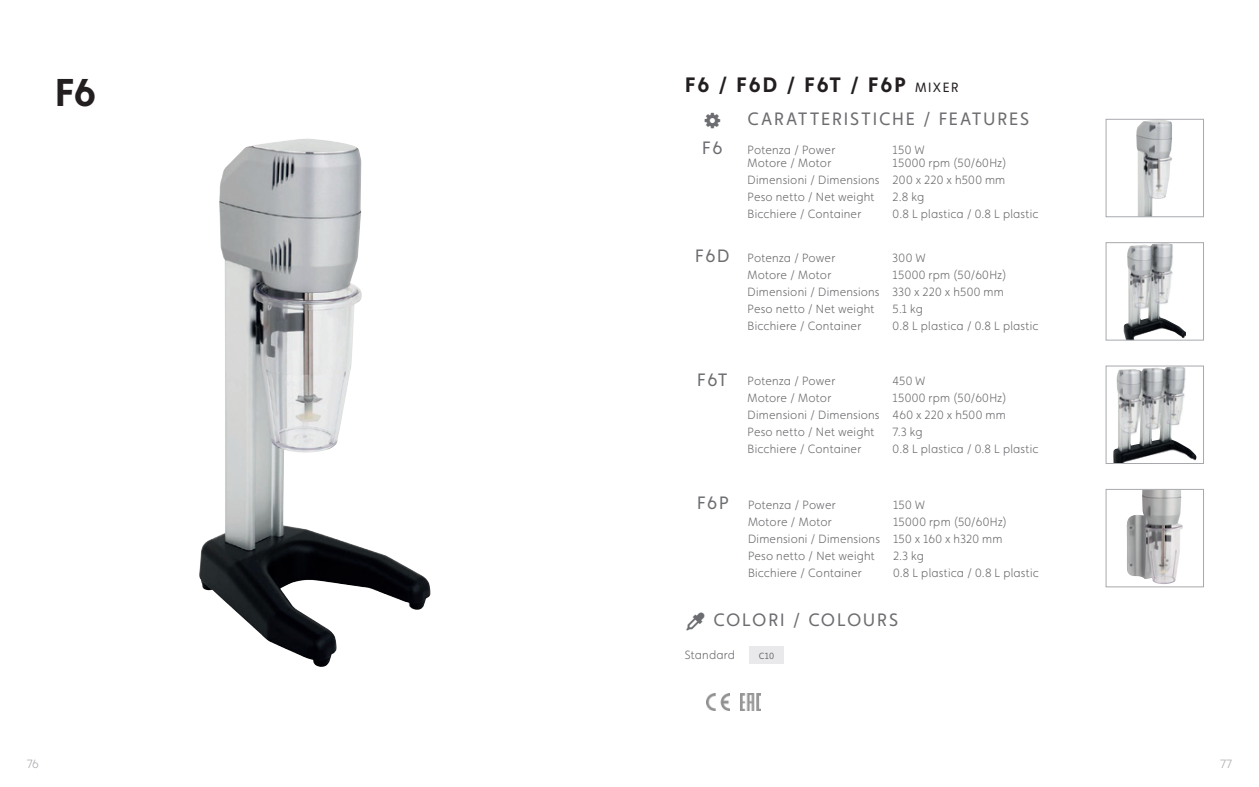
<style>
.page{position:relative;width:1259px;height:787px;background:#fff}
.page>*{position:absolute;margin:0;border:0;box-sizing:border-box;transform-origin:0 0}
.t1{font:700 39px "Faricy New";color:#231f20}
.t2{font:700 21px "Faricy New";letter-spacing:.085em;color:#231f20}
.t3{font:18px "Faricy New";letter-spacing:.105em;color:#6c6d70}
.t4{font:300 12px/17px "Faricy New";letter-spacing:.015em;color:#6c6d70;text-align:justify}
.t5{font:300 12px "Faricy New";color:#a8a9ad}
.t6{font:9px "Faricy New";color:#6c6d70}
.s1{font-weight:400;font-size:13.5px}
.s2{font-weight:400;font-size:18px}
</style>
<div class="page">
<img style="left:1113px;top:368px;width:83px;height:93px">
<div style="left:1106px;top:366px;width:97px;height:97px;border:1px solid #a8a9ad"></div>
<img style="left:1136px;top:121px;width:36px;height:94px">
<div style="left:1106px;top:119px;width:97px;height:98px;border:1px solid #a8a9ad"></div>
<img style="left:1123px;top:244px;width:63px;height:94px">
<div style="left:1106px;top:242px;width:97px;height:98px;border:1px solid #a8a9ad"></div>
<img style="left:1126px;top:491px;width:56px;height:93px">
<div style="left:1106px;top:489px;width:97px;height:98px;border:1px solid #a8a9ad"></div>
<div style="left:749px;top:647px;width:34px;height:17px;background:#e9e9eb"></div>
<img style="left:706px;top:693px;width:24px;height:17px">
<img style="left:740px;top:693px;width:20px;height:17px">
<img style="left:199px;top:139px;width:231px;height:528px">
<h1 class="t1" style="left:55px;top:69px;width:42px">F6</h1>
<h2 class="t2" style="left:685px;top:72px;width:275px">F6 / F6D / F6T / F6P <span class="s1">MIXER</span></h2>
<h3 class="t3" style="left:747px;top:108px;width:283px">CARATTERISTICHE / FEATURES</h3>
<h3 class="t3" style="left:702px;top:137px;width:22px">F6</h3>
<p class="t4" style="left:747px;top:142px;width:89px">Potenza / Power</p>
<p class="t4" style="left:892px;top:142px;width:34px">150 W</p>
<p class="t4" style="left:747px;top:155px;width:85px">Motore / Motor</p>
<p class="t4" style="left:747px;top:155px;width:261px;text-indent:145px">15000 rpm (50/60Hz)<br>Dimensioni / Dimensions 200 x 220 x h500 mm Peso netto / Net weight</p>
<p class="t4" style="left:892px;top:189px;width:33px">2.8 kg</p>
<p class="t4" style="left:747px;top:206px;width:115px">Bicchiere / Container</p>
<p class="t4" style="left:892px;top:206px;width:148px">0.8 L plastica / 0.8 L plastic</p>
<p class="t4" style="left:695px;top:249px;width:142px"><span class="s2">F6D</span> Potenza / Power</p>
<p class="t4" style="left:892px;top:249px;width:35px">300 W</p>
<p class="t4" style="left:747px;top:266px;width:85px">Motore / Motor</p>
<p class="t4" style="left:747px;top:266px;width:261px;text-align:left;text-indent:145px">15000 rpm (50/60Hz)<br>Dimensioni / Dimensions 330 x 220 x h500 mm<br>Peso netto / Net weight</p>
<p class="t4" style="left:892px;top:300px;width:32px">5.1 kg</p>
<p class="t4" style="left:747px;top:317px;width:115px">Bicchiere / Container</p>
<p class="t4" style="left:892px;top:317px;width:148px">0.8 L plastica / 0.8 L plastic</p>
<p class="t4" style="left:697px;top:372px;width:140px"><span class="s2">F6T</span> Potenza / Power</p>
<p class="t4" style="left:892px;top:372px;width:34px">450 W</p>
<p class="t4" style="left:747px;top:389px;width:85px">Motore / Motor</p>
<p class="t4" style="left:747px;top:389px;width:261px;text-indent:145px">15000 rpm (50/60Hz)<br>Dimensioni / Dimensions 460 x 220 x h500 mm Peso netto / Net weight</p>
<p class="t4" style="left:892px;top:423px;width:31px">7.3 kg</p>
<p class="t4" style="left:747px;top:440px;width:115px">Bicchiere / Container</p>
<p class="t4" style="left:892px;top:440px;width:148px">0.8 L plastica / 0.8 L plastic</p>
<p class="t4" style="left:697px;top:496px;width:140px"><span class="s2">F6P</span> Potenza / Power</p>
<p class="t4" style="left:893px;top:496px;width:34px">150 W</p>
<p class="t4" style="left:748px;top:513px;width:85px">Motore / Motor</p>
<p class="t4" style="left:748px;top:513px;width:261px;text-align:left;text-indent:145px">15000 rpm (50/60Hz)<br>Dimensioni / Dimensions 150 x 160 x h320 mm<br>Peso netto / Net weight</p>
<p class="t4" style="left:893px;top:547px;width:32px">2.3 kg</p>
<p class="t4" style="left:748px;top:564px;width:115px">Bicchiere / Container</p>
<p class="t4" style="left:893px;top:564px;width:148px">0.8 L plastica / 0.8 L plastic</p>
<h3 class="t3" style="left:713px;top:609px;width:186px">COLORI / COLOURS</h3>
<p class="t4" style="left:685px;top:646px;width:52px">Standard</p>
<p class="t6" style="left:759px;top:650px;width:17px">C10</p>
<p class="t5" style="left:27px;top:757px;width:14px">76</p>
<p class="t5" style="left:1220px;top:757px;width:13px">77</p>
</div>
